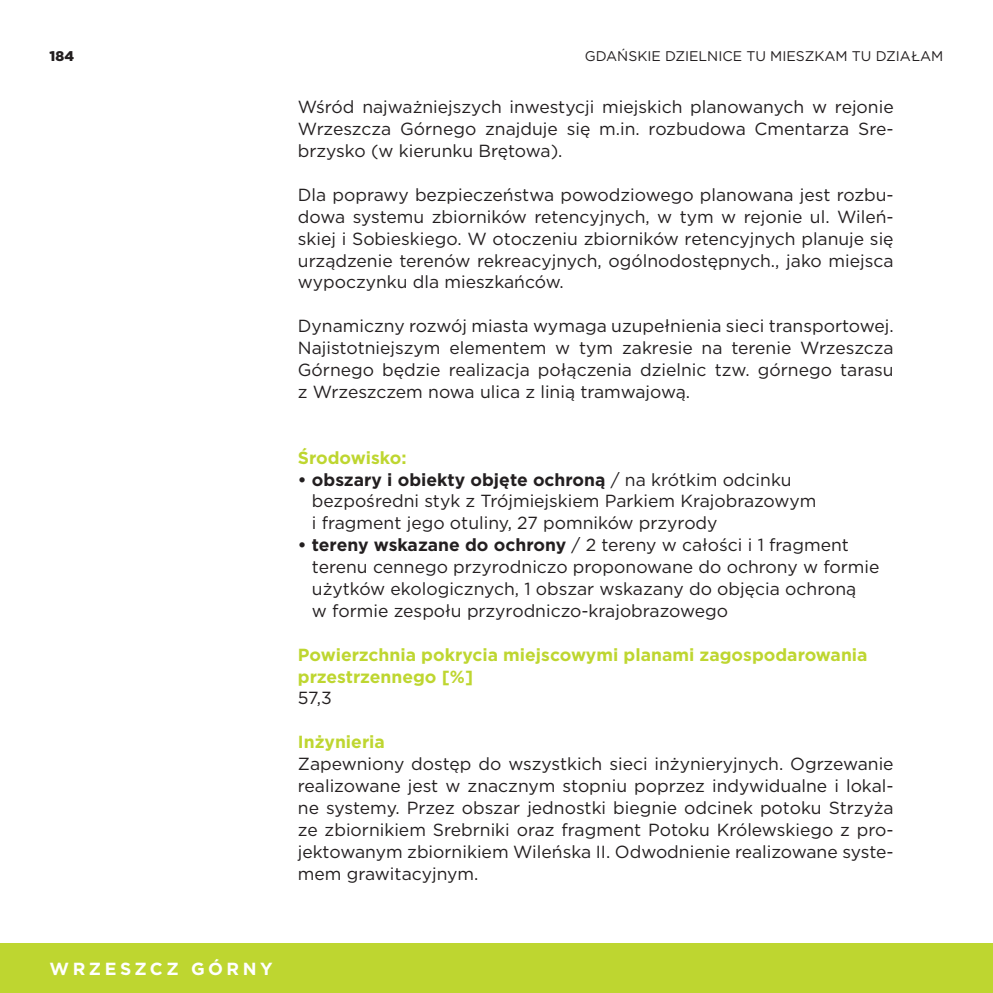
<style>
.page{position:relative;width:993px;height:993px;background:#fff}
.page>*{position:absolute;margin:0;border:0;box-sizing:border-box;transform-origin:0 0}
.t1{font:17.5px/21.9px "Gotham";color:#231f20;text-align:justify}
.t2{font:700 17.5px/21.9px "Gotham";color:#bed630}
.t3{font:700 17.5px "Gotham";letter-spacing:.2em;color:#fff}
.t4{font:14px "Gotham";color:#231f20}
.t5{font:900 14px "Gotham";color:#231f20}
.s1{font-weight:700}
</style>
<div class="page">
<div style="left:0;top:943px;width:992px;height:49px;background:#bed630"></div>
<p class="t5" style="left:50px;top:46px;width:26px">184</p>
<p class="t4" style="left:584px;top:47px;width:360px">GDAŃSKIE DZIELNICE TU MIESZKAM TU DZIAŁAM</p>
<p class="t1" style="left:298px;top:96px;width:597px">Wśród najważniejszych inwestycji miejskich planowanych w rejonie Wrzeszcza Górnego znajduje się m.in. rozbudowa Cmentarza Sre&shy;brzysko (w kierunku Brętowa).</p>
<p class="t1" style="left:298px;top:183px;width:597px">Dla poprawy bezpieczeństwa powodziowego planowana jest rozbu&shy;dowa systemu zbiorników retencyjnych, w tym w rejonie ul. Wileń&shy;skiej i Sobieskiego. W otoczeniu zbiorników retencyjnych planuje się urządzenie terenów rekreacyjnych, ogólnodostępnych., jako miejsca wypoczynku dla mieszkańców.</p>
<p class="t1" style="left:298px;top:314px;width:597px">Dynamiczny rozwój miasta wymaga uzupełnienia sieci transportowej.<br>Najistotniejszym elementem w tym zakresie na terenie Wrzeszcza Górnego będzie realizacja połączenia dzielnic tzw. górnego tarasu z Wrzeszczem nowa ulica z linią tramwajową.</p>
<p class="t2" style="left:298px;top:446px;width:110px">Środowisko:</p>
<p class="t1" style="left:312px;top:468px;width:506px;text-align:left;text-indent:-14px"><span class="s1">• obszary i obiekty objęte ochroną</span> / na krótkim odcinku bezpośredni styk z Trójmiejskiem Parkiem Krajobrazowym i fragment jego otuliny, 27 pomników przyrody</p>
<p class="t1" style="left:312px;top:533px;width:569px;text-align:left;text-indent:-14px"><span class="s1">• tereny wskazane do ochrony</span> / 2 tereny w całości i 1 fragment terenu cennego przyrodniczo proponowane do ochrony w formie użytków ekologicznych, 1 obszar wskazany do objęcia ochroną<br>w formie zespołu przyrodniczo-krajobrazowego</p>
<p class="t2" style="left:298px;top:643px;width:571px">Powierzchnia pokrycia miejscowymi planami zagospodarowania przestrzennego [%]</p>
<p class="t1" style="left:298px;top:686px;width:35px">57,3</p>
<p class="t2" style="left:298px;top:730px;width:89px">Inżynieria</p>
<p class="t1" style="left:298px;top:752px;width:597px">Zapewniony dostęp do wszystkich sieci inżynieryjnych. Ogrzewanie realizowane jest w znacznym stopniu poprzez indywidualne i lokal&shy;ne systemy. Przez obszar jednostki biegnie odcinek potoku Strzyża ze zbiornikiem Srebrniki oraz fragment Potoku Królewskiego z pro&shy;jektowanym zbiornikiem Wileńska II. Odwodnienie realizowane syste&shy;mem grawitacyjnym.</p>
<p class="t3" style="left:50px;top:957px;width:224px">WRZESZCZ GÓRNY</p>
</div>
